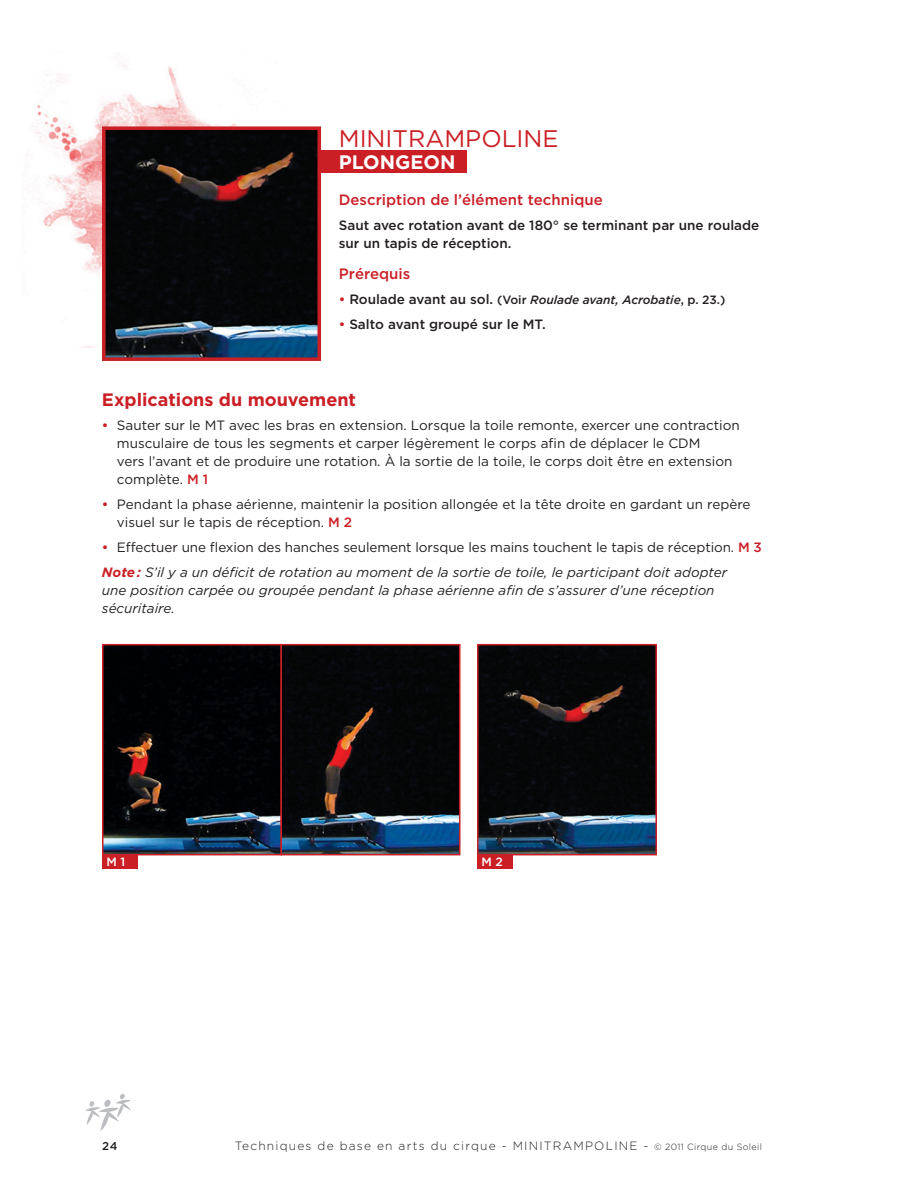
<style>
.page{position:relative;width:918px;height:1188px;background:#fff}
.page>*{position:absolute;margin:0;border:0;box-sizing:border-box;transform-origin:0 0}
.t1{font:24px "Gotham";color:#cb1f26}
.t2{font:700 19.5px "Gotham";color:#fff}
.t3{font:700 18px "Gotham";color:#cb1f26}
.t4{font:500 15px "Gotham";color:#cb1f26}
.t5{font:13.5px/18px "Gotham";color:#231f20}
.t6{font:500 13.5px/18px "Gotham";color:#231f20}
.t7{font:italic 13.5px/18px "Gotham";color:#231f20}
.t8{font:300 12px "Gotham";letter-spacing:.1em;color:#231f20}
.t9{font:italic 500 12px "Gotham";letter-spacing:-.005em;color:#231f20}
.t10{font:500 12px "Gotham";color:#fff}
.t11{font:500 11.4px "Gotham";color:#231f20}
.s1{font-style:normal;font-size:13.5px;color:#cb1f26}
.s2{font-style:normal;font-size:13.5px}
.s3{font-style:normal}
.s4{color:#cb1f26}
.s5{font-weight:500;color:#cb1f26}
.s6{font-weight:700;font-style:italic;color:#cb1f26}
.s7{font-style:italic}
.s8{font-size:9px}
</style>
<div class="page">
<svg style="left:85px;top:1093px;width:46px;height:38px"></svg>
<img style="left:26px;top:64px;width:211px;height:283px">
<div style="left:242px;top:150px;width:225px;height:22px;background:#cb1f26"></div>
<img style="left:107px;top:131px;width:209px;height:225px">
<div style="left:102px;top:126px;width:219px;height:235px;border:4px solid #cb1f26"></div>
<img style="left:105px;top:647px;width:352px;height:205px">
<div style="left:102px;top:644px;width:180px;height:211px;border:2px solid #cb1f26"></div>
<div style="left:102px;top:854px;width:36px;height:15px;background:#cb1f26"></div>
<div style="left:280px;top:644px;width:180px;height:211px;border:2px solid #cb1f26"></div>
<img style="left:480px;top:647px;width:174px;height:205px">
<div style="left:477px;top:644px;width:180px;height:211px;border:2px solid #cb1f26"></div>
<div style="left:477px;top:854px;width:36px;height:15px;background:#cb1f26"></div>
<h1 class="t1" style="left:339px;top:125px;width:37px">Minitrampoline</h1>
<h2 class="t2" style="left:339px;top:151px;width:115px">Plongeon</h2>
<p class="t4" style="left:339px;top:191px;width:265px">Description de l’élément technique</p>
<p class="t6" style="left:339px;top:216px;width:422px">Saut avec rotation avant de 180° se terminant par une roulade sur un tapis de réception.</p>
<p class="t4" style="left:339px;top:265px;width:73px">Prérequis</p>
<p class="t9" style="left:339px;top:293px;width:388px"><span class="s1">•</span> <span class="s2">Roulade avant au sol.</span> <span class="s3">(Voir</span> Roulade avant, Acrobatie<span class="s3">, p. 23.)</span></p>
<p class="t6" style="left:339px;top:315px;width:208px"><span class="s4">•</span> Salto avant groupé sur le MT.</p>
<h3 class="t3" style="left:102px;top:389px;width:256px">Explications du mouvement</h3>
<p class="t5" style="left:117px;top:416px;width:624px;text-indent:-15px"><span class="s5">•</span> Sauter sur le MT avec les bras en extension. Lorsque la toile remonte, exercer une contraction musculaire de tous les segments et carper légèrement le corps afin de déplacer le CDM<br>vers l’avant et de produire une rotation. À la sortie de la toile, le corps doit être en extension complète. <span class="s5">M 1</span></p>
<p class="t5" style="left:117px;top:495px;width:635px;text-indent:-15px"><span class="s5">•</span> Pendant la phase aérienne, maintenir la position allongée et la tête droite en gardant un repère visuel sur le tapis de réception. <span class="s5">M 2</span></p>
<p class="t5" style="left:102px;top:534px;width:662px;line-height:24.8px"><span class="s5">•</span> Effectuer une flexion des hanches seulement lorsque les mains touchent le tapis de réception. <span class="s5">M 3<br></span><span class="s6">Note :</span> <span class="s7">S’il y a un déficit de rotation au moment de la sortie de toile, le participant doit adopter</span></p>
<p class="t7" style="left:102px;top:581px;width:614px">une position carpée ou groupée pendant la phase aérienne afin de s’assurer d’une réception sécuritaire.</p>
<p class="t10" style="left:107px;top:855px;width:20px">M 1</p>
<p class="t10" style="left:482px;top:855px;width:23px">M 2</p>
<p class="t11" style="left:102px;top:1139px;width:17px">24</p>
<p class="t8" style="left:235px;top:1140px;width:529px">Techniques de base en arts du cirque - MINITRAMPOLINE - <span class="s8">© 2011 Cirque du Soleil</span></p>
</div>
